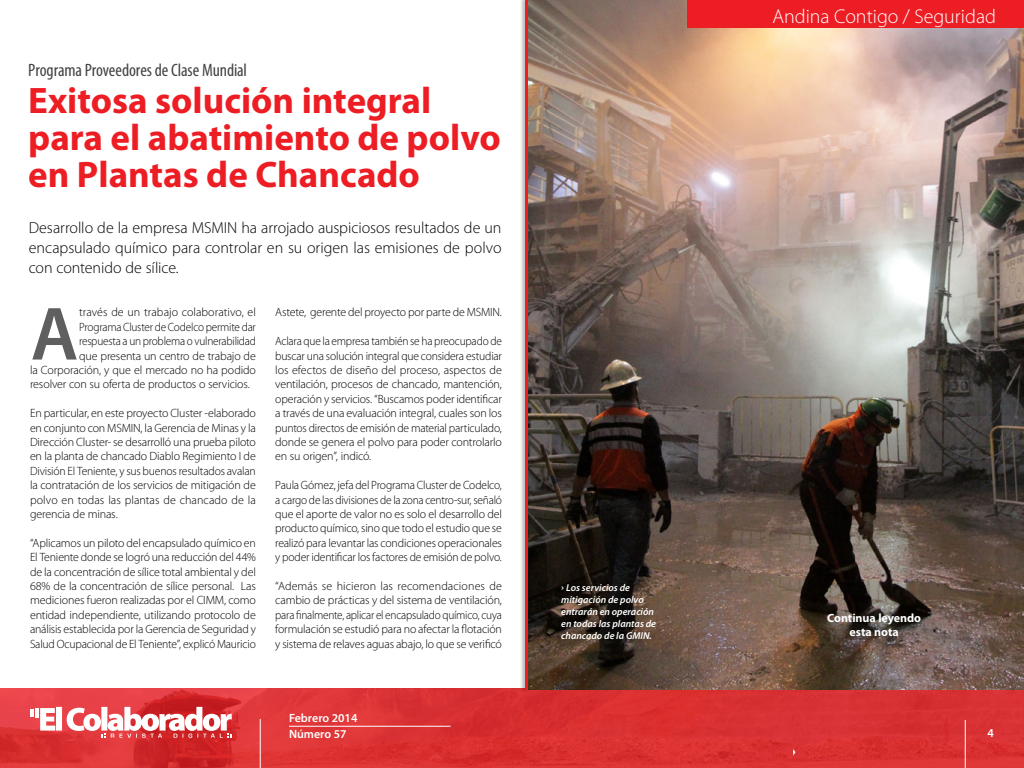
<style>
.page{position:relative;width:1024px;height:768px;background:#fff}
.page>*{position:absolute;margin:0;border:0;box-sizing:border-box;transform-origin:0 0}
.t1{font:600 76.1px "Myriad Pro";color:#5f5f5f}
.t2{font:700 37px/37px "Myriad Pro";color:#ed1d24}
.t3{font:300 20px "Myriad Pro";color:#fff}
.t4{font:condensed 18px "Myriad Pro";letter-spacing:-.005em;color:#424242}
.t5{font:300 16px/20px "Myriad Pro";letter-spacing:-.005em;color:#000;text-align:justify}
.t6{font:300 12px/14.4px "Myriad Pro";letter-spacing:-.015em;color:#000;text-align:justify}
.t7{font:300 12px/14.4px "Myriad Pro";letter-spacing:-.015em;color:#000;text-align:justify;scale:.95 1}
.t8{font:300 12px "Myriad Pro";letter-spacing:-.015em;color:#000;scale:.94 1}
.t9{font:700 12px/14.4px "Myriad Pro";letter-spacing:-.005em;color:#fff;text-align:center}
.t10{font:600 12px "Myriad Pro";color:#fff}
.t11{font:italic 600 10px/12px "Myriad Pro";color:#fff}
.s1{font-family:"Utopia Std Semibold Capt";font-weight:400;font-style:normal}
</style>
<div class="page">
<img style="left:0;top:688px;width:1024px;height:80px">
<hr style="left:965px;top:720px;width:1px;height:48px;background:#fff">
<hr style="left:260px;top:719px;width:1px;height:49px;background:#fff">
<svg style="left:30px;top:707px;width:202px;height:31px"></svg>
<hr style="left:289px;top:726px;width:162px;height:1px;background:#fff">
<div style="left:519px;top:0;width:11px;height:692px;background:#000;opacity:.25"></div>
<div style="left:525px;top:0;width:5px;height:689px;background:#ed1d24"></div>
<img style="left:528px;top:0;width:496px;height:689px">
<svg style="left:793px;top:749px;width:2px;height:6px"></svg>
<div style="left:687px;top:0;width:337px;height:28px;background:#ed1d24"></div>
<h3 class="t4" style="left:28px;top:59px;width:220px">Programa Proveedores de Clase Mundial</h3>
<h2 class="t2" style="left:28px;top:81px;width:474px">Exitosa solución integral para el abatimiento de polvo en Plantas de Chancado</h2>
<h3 class="t5" style="left:29px;top:218px;width:474px">Desarrollo de la empresa MSMIN ha arrojado auspiciosos resultados de un encapsulado químico para controlar en su origen las emisiones de polvo con contenido de sílice.</h3>
<h1 class="t1" style="left:31px;top:286px;width:49px">A</h1>
<p class="t6" style="left:79px;top:305px;width:178px">través de un trabajo colaborativo, el</p>
<p class="t6" style="left:275px;top:305px;width:228px">Astete, gerente del proyecto por parte de MSMIN.</p>
<p class="t7" style="left:275px;top:334px;width:240px">Aclara que la empresa también se ha preocupado de buscar una solución integral que considera estudiar los efectos de diseño del proceso, aspectos de ventilación, procesos de chancado, mantención, operación y servicios. “Buscamos poder identificar a través de una evaluación integral, cuales son los puntos directos de emisión de material particulado, donde se genera el polvo para poder controlarlo en su origen”, indicó.</p>
<p class="t6" style="left:275px;top:478px;width:228px">Paula Gómez, jefa del Programa Cluster de Codelco, a cargo de las divisiones de la zona centro-sur, señaló que el aporte de valor no es solo el desarrollo del producto químico, sino que todo el estudio que se realizó para levantar las condiciones operacionales y poder identificar los factores de emisión de polvo.</p>
<p class="t6" style="left:275px;top:579px;width:228px">“Además se hicieron las recomendaciones de cambio de prácticas y del sistema de ventilación, para finalmente, aplicar el encapsulado químico, cuya formulación se estudió para no afectar la flotación y sistema de relaves aguas abajo, lo que se verificó</p>
<p class="t11" style="left:561px;top:581px;width:96px"><span class="s1">›</span> Los servicios de mitigación de polvo entrarán en operación en todas las plantas de chancado de la GMIN.</p>
<p class="t8" style="left:79px;top:320px;width:190px">Programa Cluster de Codelco permite dar</p>
<p class="t8" style="left:79px;top:334px;width:190px">respuesta a un problema o vulnerabilidad</p>
<p class="t6" style="left:79px;top:348px;width:178px">que presenta un centro de trabajo de</p>
<p class="t6" style="left:30px;top:363px;width:227px">la Corporación, y que el mercado no ha podido</p>
<p class="t6" style="left:30px;top:377px;width:222px">resolver con su oferta de productos o servicios.</p>
<p class="t6" style="left:30px;top:406px;width:227px">En particular, en este proyecto Cluster -elaborado en conjunto con MSMIN, la Gerencia de Minas y la Dirección Cluster- se desarrolló una prueba piloto en la planta de chancado Diablo Regimiento I de División El Teniente, y sus buenos resultados avalan la contratación de los servicios de mitigación de polvo en todas las plantas de chancado de la gerencia de minas.</p>
<p class="t6" style="left:30px;top:535px;width:227px">“Aplicamos un piloto del encapsulado químico en El Teniente donde se logró una reducción del 44% de la concentración de sílice total ambiental y del 68% de la concentración de sílice personal. Las mediciones fueron realizadas por el CIMM, como entidad independiente, utilizando protocolo de análisis establecida por la Gerencia de Seguridad y Salud Ocupacional de El Teniente”, explicó Mauricio</p>
<p class="t10" style="left:289px;top:710px;width:70px">Febrero 2014</p>
<h3 class="t3" style="left:772px;top:4px;width:225px">Andina Contigo / Seguridad</h3>
<p class="t9" style="left:827px;top:610px;width:95px">Continua leyendo esta nota</p>
<p class="t10" style="left:289px;top:726px;width:59px">Número 57</p>
<p class="t10" style="left:988px;top:725px;width:8px">4</p>
</div>
